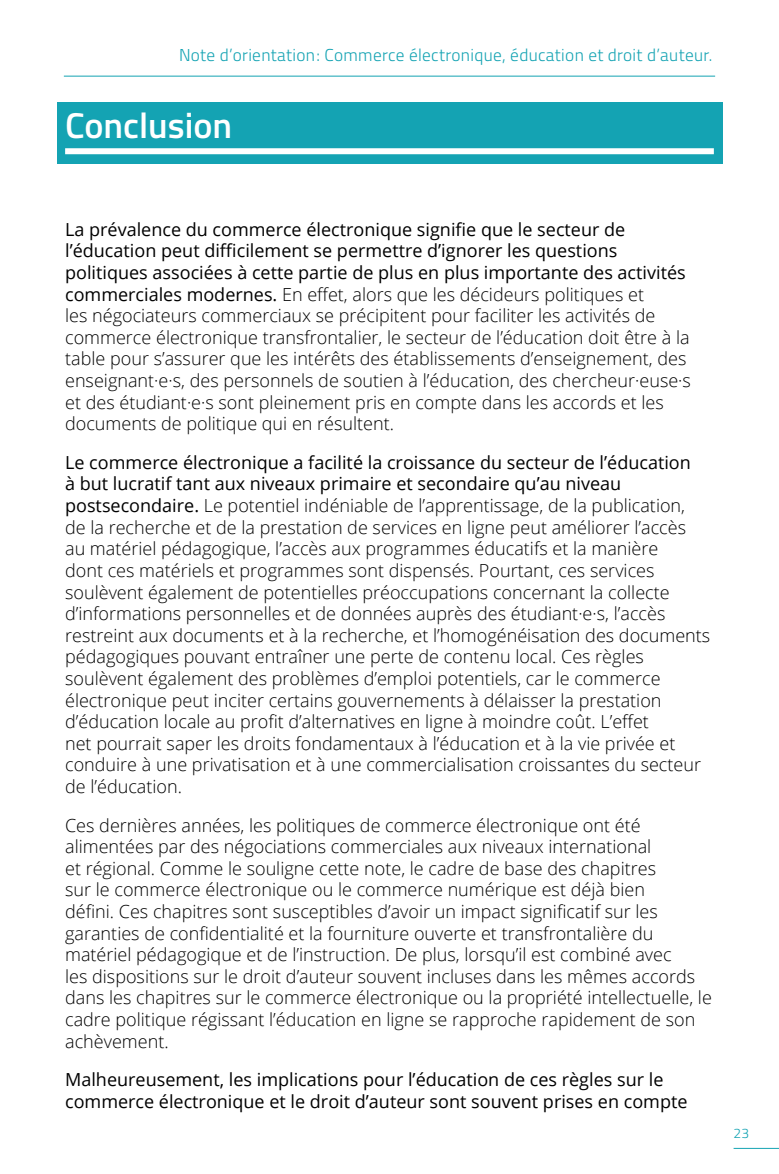
<style>
.page{position:relative;width:779px;height:1174px;background:#fff}
.page>*{position:absolute;margin:0;border:0;box-sizing:border-box;transform-origin:0 0}
.Chapter_title{font:600 36px "Titillium";color:#fff}
.t1{font:300 18px/21.6px "Open Sans";color:#000}
.t2{font:18px/21.6px "Open Sans";color:#000}
.t3{font:300 17.25px "Titillium";letter-spacing:.02em;color:#14a3b3}
.t4{font:300 13.8px "Titillium";color:#14a3b3}
.s1{font-weight:400}
</style>
<div class="page">
<hr style="left:733px;top:1148px;width:45px;height:1px;background:#14a3b3">
<hr style="left:64px;top:76px;width:650px;height:1px;background:#14a3b3">
<div style="left:57px;top:102px;width:665px;height:62px;background:#14a3b3"></div>
<div style="left:65px;top:148px;width:648px;height:6px;background:#fff"></div>
<p class="t3" style="left:179px;top:42px;width:534px">Note d’orientation: Commerce électronique, éducation et droit d’auteur.</p>
<p class="Chapter_title" style="left:65px;top:98px;width:168px">Conclusion</p>
<p class="t1" style="left:65px;top:218px;width:627px"><span class="s1">La prévalence du commerce électronique signifie que le secteur de l’éducation peut difficilement se permettre d’ignorer les questions politiques associées à cette partie de plus en plus importante des activités commerciales modernes.</span> En effet, alors que les décideurs politiques et<br>les négociateurs commerciaux se précipitent pour faciliter les activités de commerce électronique transfrontalier, le secteur de l’éducation doit être à la table pour s’assurer que les intérêts des établissements d’enseignement, des enseignant·e·s, des personnels de soutien à l’éducation, des chercheur·euse·s et des étudiant·e·s sont pleinement pris en compte dans les accords et les documents de politique qui en résultent.</p>
<p class="t1" style="left:65px;top:451px;width:646px"><span class="s1">Le commerce électronique a facilité la croissance du secteur de l’éducation<br>à but lucratif tant aux niveaux primaire et secondaire qu’au niveau postsecondaire.</span> Le potentiel indéniable de l’apprentissage, de la publication,<br>de la recherche et de la prestation de services en ligne peut améliorer l’accès au matériel pédagogique, l’accès aux programmes éducatifs et la manière<br>dont ces matériels et programmes sont dispensés. Pourtant, ces services soulèvent également de potentielles préoccupations concernant la collecte d’informations personnelles et de données auprès des étudiant·e·s, l’accès restreint aux documents et à la recherche, et l’homogénéisation des documents pédagogiques pouvant entraîner une perte de contenu local. Ces règles soulèvent également des problèmes d’emploi potentiels, car le commerce électronique peut inciter certains gouvernements à délaisser la prestation d’éducation locale au profit d’alternatives en ligne à moindre coût. L’effet<br>net pourrait saper les droits fondamentaux à l’éducation et à la vie privée et conduire à une privatisation et à une commercialisation croissantes du secteur de l’éducation.</p>
<p class="t1" style="left:65px;top:813px;width:648px">Ces dernières années, les politiques de commerce électronique ont été alimentées par des négociations commerciales aux niveaux international<br>et régional. Comme le souligne cette note, le cadre de base des chapitres<br>sur le commerce électronique ou le commerce numérique est déjà bien<br>défini. Ces chapitres sont susceptibles d’avoir un impact significatif sur les garanties de confidentialité et la fourniture ouverte et transfrontalière du matériel pédagogique et de l’instruction. De plus, lorsqu’il est combiné avec<br>les dispositions sur le droit d’auteur souvent incluses dans les mêmes accords dans les chapitres sur le commerce électronique ou la propriété intellectuelle, le cadre politique régissant l’éducation en ligne se rapproche rapidement de son achèvement.</p>
<p class="t2" style="left:65px;top:1068px;width:623px">Malheureusement, les implications pour l’éducation de ces règles sur le commerce électronique et le droit d’auteur sont souvent prises en compte</p>
<p class="t4" style="left:733px;top:1123px;width:17px">23</p>
</div>
